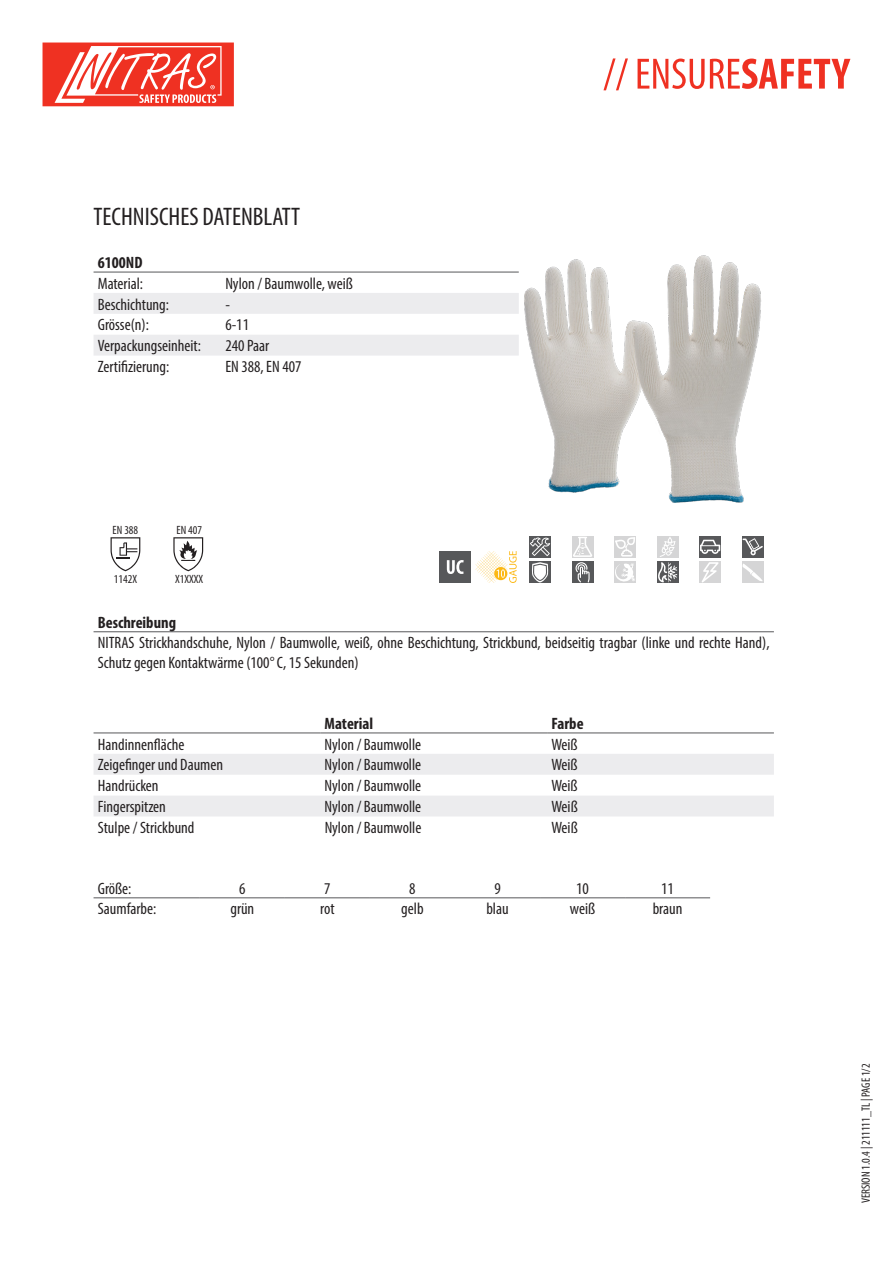
<style>
.page{position:relative;width:893px;height:1263px;background:#fff}
.page>*{position:absolute;margin:0;border:0;box-sizing:border-box;transform-origin:0 0}
.t1{font:condensed 25.5px "Myriad Pro";color:#231f20}
.t2{font:condensed 16.5px/19.8px "Myriad Pro";color:#231f20}
.t3{font:700 condensed 16.5px "Myriad Pro";color:#231f20}
.t4{font:condensed 12px "Myriad Pro";color:#231f20}
</style>
<div class="page">
<svg style="left:603px;top:58px;width:247px;height:32px"></svg>
<svg style="left:43px;top:43px;width:191px;height:63px"></svg>
<svg style="left:94px;top:293px;width:425px;height:63px"></svg>
<hr style="left:94px;top:272px;width:127px;height:1px;background:#57585a">
<hr style="left:221px;top:272px;width:298px;height:1px;background:#57585a">
<img style="left:524px;top:255px;width:237px;height:248px">
<svg style="left:111px;top:537px;width:29px;height:34px"></svg>
<svg style="left:173px;top:537px;width:30px;height:34px"></svg>
<div style="left:439px;top:551px;width:32px;height:32px;background:#57585a"></div>
<svg style="left:447px;top:560px;width:17px;height:14px"></svg>
<svg style="left:475px;top:551px;width:42px;height:32px"></svg>
<div style="left:529px;top:536px;width:22px;height:21px;background:#57585a"></div>
<svg style="left:530px;top:537px;width:20px;height:19px"></svg>
<div style="left:572px;top:536px;width:21px;height:21px;background:#d5d5d6"></div>
<svg style="left:614px;top:536px;width:22px;height:21px"></svg>
<svg style="left:615px;top:537px;width:20px;height:19px"></svg>
<div style="left:657px;top:536px;width:21px;height:21px;background:#d5d5d6"></div>
<div style="left:699px;top:536px;width:22px;height:21px;background:#57585a"></div>
<svg style="left:700px;top:540px;width:20px;height:14px"></svg>
<div style="left:742px;top:536px;width:21px;height:21px;background:#57585a"></div>
<svg style="left:743px;top:538px;width:20px;height:17px"></svg>
<div style="left:529px;top:562px;width:22px;height:21px;background:#57585a"></div>
<svg style="left:532px;top:562px;width:17px;height:20px"></svg>
<div style="left:572px;top:562px;width:21px;height:21px;background:#57585a"></div>
<svg style="left:573px;top:537px;width:20px;height:45px"></svg>
<div style="left:614px;top:562px;width:22px;height:21px;background:#d5d5d6"></div>
<svg style="left:615px;top:563px;width:20px;height:19px"></svg>
<div style="left:657px;top:562px;width:21px;height:21px;background:#57585a"></div>
<svg style="left:658px;top:537px;width:19px;height:45px"></svg>
<div style="left:699px;top:562px;width:22px;height:21px;background:#d5d5d6"></div>
<svg style="left:702px;top:562px;width:17px;height:20px"></svg>
<div style="left:742px;top:562px;width:21px;height:21px;background:#d5d5d6"></div>
<svg style="left:742px;top:563px;width:21px;height:18px"></svg>
<hr style="left:94px;top:631px;width:680px;height:1px;background:#57585a">
<svg style="left:94px;top:754px;width:680px;height:62px"></svg>
<hr style="left:94px;top:733px;width:226px;height:1px;background:#57585a">
<hr style="left:320px;top:733px;width:227px;height:1px;background:#57585a">
<hr style="left:547px;top:733px;width:227px;height:1px;background:#57585a">
<svg style="left:94px;top:898px;width:616px;height:1px"></svg>
<hr style="left:94px;top:897px;width:106px;height:1px;background:#57585a">
<hr style="left:200px;top:897px;width:85px;height:1px;background:#57585a">
<hr style="left:285px;top:897px;width:85px;height:1px;background:#57585a">
<hr style="left:370px;top:897px;width:85px;height:1px;background:#57585a">
<hr style="left:455px;top:897px;width:85px;height:1px;background:#57585a">
<hr style="left:540px;top:897px;width:85px;height:1px;background:#57585a">
<hr style="left:625px;top:897px;width:85px;height:1px;background:#57585a">
<p class="t1" style="left:94px;top:202px;width:208px">TECHNISCHES DATENBLATT</p>
<p class="t3" style="left:98px;top:252px;width:46px">6100ND</p>
<p class="t2" style="left:98px;top:273px;width:47px">Material:</p>
<p class="t2" style="left:225px;top:273px;width:129px">Nylon / Baumwolle, weiß</p>
<p class="t2" style="left:98px;top:294px;width:73px">Beschichtung:</p>
<p class="t2" style="left:225px;top:294px;width:6px">-</p>
<p class="t2" style="left:98px;top:315px;width:53px">Grösse(n):</p>
<p class="t2" style="left:225px;top:315px;width:25px">6-11</p>
<p class="t2" style="left:98px;top:336px;width:105px">Verpackungseinheit:</p>
<p class="t2" style="left:225px;top:336px;width:45px">240 Paar</p>
<p class="t2" style="left:98px;top:357px;width:73px">Zertifizierung:</p>
<p class="t2" style="left:225px;top:357px;width:78px">EN 388, EN 407</p>
<p class="t4" style="left:113px;top:523px;width:27px">EN 388</p>
<p class="t4" style="left:176px;top:523px;width:27px">EN 407</p>
<p class="t4" style="left:114px;top:572px;width:25px">1142X</p>
<p class="t4" style="left:175px;top:572px;width:29px">X1XXXX</p>
<p class="t3" style="left:98px;top:612px;width:80px">Beschreibung</p>
<p class="t2" style="left:98px;top:633px;width:673px">NITRAS Strickhandschuhe, Nylon / Baumwolle, weiß, ohne Beschichtung, Strickbund, beidseitig tragbar (linke und rechte Hand),<br>Schutz gegen Kontaktwärme (100° C, 15 Sekunden)</p>
<p class="t3" style="left:325px;top:713px;width:50px">Material</p>
<p class="t3" style="left:551px;top:713px;width:34px">Farbe</p>
<p class="t2" style="left:98px;top:734px;width:88px">Handinnenfläche</p>
<p class="t2" style="left:325px;top:734px;width:98px">Nylon / Baumwolle</p>
<p class="t2" style="left:551px;top:734px;width:28px">Weiß</p>
<p class="t2" style="left:98px;top:755px;width:127px">Zeigefinger und Daumen</p>
<p class="t2" style="left:325px;top:755px;width:98px">Nylon / Baumwolle</p>
<p class="t2" style="left:551px;top:755px;width:28px">Weiß</p>
<p class="t2" style="left:98px;top:776px;width:62px">Handrücken</p>
<p class="t2" style="left:325px;top:776px;width:98px">Nylon / Baumwolle</p>
<p class="t2" style="left:551px;top:776px;width:28px">Weiß</p>
<p class="t2" style="left:98px;top:797px;width:70px">Fingerspitzen</p>
<p class="t2" style="left:325px;top:797px;width:98px">Nylon / Baumwolle</p>
<p class="t2" style="left:551px;top:797px;width:28px">Weiß</p>
<p class="t2" style="left:98px;top:817px;width:98px">Stulpe / Strickbund</p>
<p class="t2" style="left:325px;top:817px;width:98px">Nylon / Baumwolle</p>
<p class="t2" style="left:551px;top:817px;width:28px">Weiß</p>
<p class="t2" style="left:98px;top:878px;width:35px">Größe:</p>
<p class="t2" style="left:239px;top:878px;width:8px">6</p>
<p class="t2" style="left:324px;top:878px;width:8px">7</p>
<p class="t2" style="left:409px;top:878px;width:8px">8</p>
<p class="t2" style="left:494px;top:878px;width:8px">9</p>
<p class="t2" style="left:576px;top:878px;width:14px">10</p>
<p class="t2" style="left:661px;top:878px;width:14px">11</p>
<p class="t2" style="left:98px;top:899px;width:60px">Saumfarbe:</p>
<p class="t2" style="left:230px;top:899px;width:25px">grün</p>
<p class="t2" style="left:320px;top:899px;width:16px">rot</p>
<p class="t2" style="left:401px;top:899px;width:24px">gelb</p>
<p class="t2" style="left:486px;top:899px;width:24px">blau</p>
<p class="t2" style="left:570px;top:899px;width:27px">weiß</p>
<p class="t2" style="left:653px;top:899px;width:31px">braun</p>
<p class="t4" style="left:859px;top:1203px;width:141px;rotate:-90deg">VERSION 1.0.4 | 211111_TL | PAGE 1/2</p>
</div>
